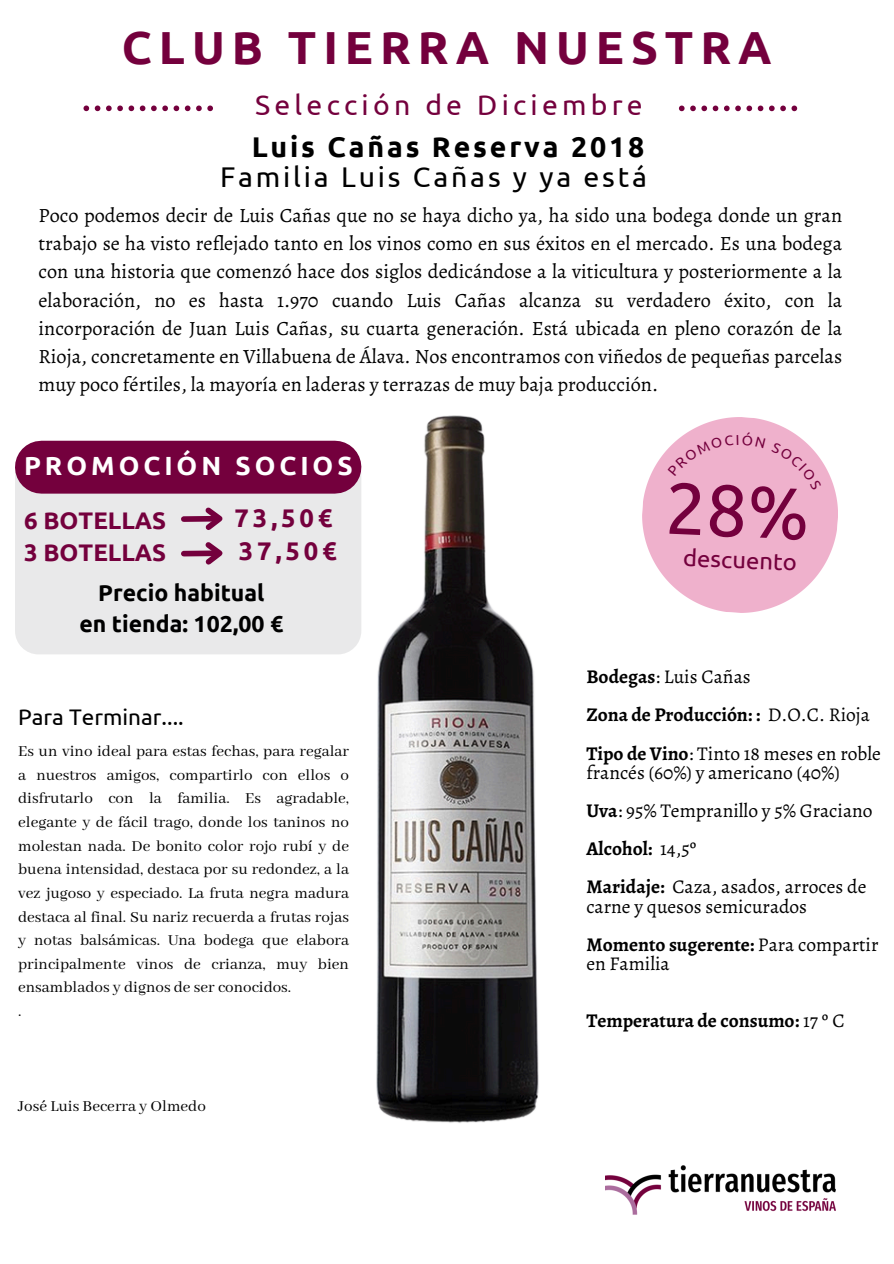
<style>
.page{position:relative;width:894px;height:1264px;background:#fff}
.page>*{position:absolute;margin:0;border:0;box-sizing:border-box;transform-origin:0 0}
.t1{font:700 46.35px "Ubuntu";letter-spacing:.15em;color:#74003d}
.t2{font:28.5px "Ubuntu";letter-spacing:.1em;color:#000}
.t3{font:700 28.5px "Ubuntu";letter-spacing:.1em;color:#000}
.t4{font:28.35px "Ubuntu";letter-spacing:.15em;color:#74003d}
.t5{font:700 26.25px "Ubuntu";letter-spacing:.15em;color:#fff}
.t6{font:700 25.5px/33.8px "Ubuntu";letter-spacing:.15em;color:#74003d}
.t7{font:700 24px "Ubuntu";color:#74003d}
.t8{font:24px "Ubuntu";color:#74003d}
.t9{font:700 22.95px "Ubuntu";color:#000}
.t10{font:22.5px "Ubuntu";color:#000}
.t11{font:20.25px/28.2px "Alegreya";color:#000;text-align:justify}
.t12{font:19.5px/19.2px "Alegreya";color:#000}
.t13{font:700 19.5px "Alegreya";color:#000}
.t14{font:16.95px/23.7px "Abhaya Libre";color:#000}
.s1{font-weight:700}
.s2{font-weight:400}
</style>
<div class="page">
<svg style="left:678px;top:106px;width:119px;height:5px"></svg>
<svg style="left:83px;top:105px;width:130px;height:6px"></svg>
<div style="left:15px;top:452px;width:346px;height:202px;background:#e9e9ea;border-radius:23px"></div>
<div style="left:41px;top:441px;width:294px;height:52px;background:#74003d"></div>
<div style="left:184px;top:516px;width:34px;height:6px;background:#74003d"></div>
<img style="left:605px;top:1165px;width:230px;height:50px">
<div style="left:184px;top:550px;width:34px;height:6px;background:#74003d"></div>
<svg style="left:200px;top:507px;width:23px;height:58px"></svg>
<img style="left:353px;top:415px;width:186px;height:708px">
<svg style="left:642px;top:417px;width:196px;height:196px"></svg>
<p class="t1" style="left:122px;top:20px;width:651px">CLUB TIERRA NUESTRA</p>
<p class="t4" style="left:255px;top:89px;width:389px">Selección de Diciembre</p>
<p class="t3" style="left:251px;top:130px;width:394px">Luis Cañas Reserva 2018</p>
<p class="t2" style="left:220px;top:161px;width:428px">Familia Luis Cañas y ya está</p>
<h6 class="t11" style="left:39px;top:201px;width:804px">Poco podemos decir de Luis Cañas que no se haya dicho ya, ha sido una bodega donde un gran trabajo se ha visto reflejado tanto en los vinos como en sus éxitos en el mercado. Es una bodega con una historia que comenzó hace dos siglos dedicándose a la viticultura y posteriormente a la elaboración, no es hasta 1.970 cuando Luis Cañas alcanza su verdadero éxito, con la incorporación de Juan Luis Cañas, su cuarta generación. Está ubicada en pleno corazón de la Rioja, concretamente en Villabuena de Álava. Nos encontramos con viñedos de pequeñas parcelas muy poco fértiles, la mayoría en laderas y terrazas de muy baja producción.</h6>
<h6 class="t5" style="left:24px;top:451px;width:330px">PROMOCIÓN SOCIOS</h6>
<h2 class="t7" style="left:24px;top:507px;width:144px">6 BOTELLAS</h2>
<h4 class="t7" style="left:24px;top:538px;width:144px">3 BOTELLAS</h4>
<p class="t6" style="left:234px;top:500px;width:104px">73,50€<br>37,50€</p>
<p class="t9" style="left:98px;top:579px;width:168px">Precio habitual</p>
<p class="t9" style="left:79px;top:611px;width:205px">en tienda: 102,00 €</p>
<p class="t10" style="left:18px;top:704px;width:167px">Para Terminar....</p>
<p class="t14" style="left:18px;top:740px;width:332px">Es un vino ideal para estas fechas, para regalar a nuestros amigos, compartirlo con ellos o disfrutarlo con la familia. Es agradable, elegante y de fácil trago, donde los taninos no molestan nada. De bonito color rojo rubí y de buena intensidad, destaca por su redondez, a la vez jugoso y especiado. La fruta negra madura destaca al final. Su nariz recuerda a frutas rojas y notas balsámicas. Una bodega que elabora principalmente vinos de crianza, muy bien ensamblados y dignos de ser conocidos.<br>.</p>
<p class="t14" style="left:18px;top:1094px;width:189px">José Luis Becerra y Olmedo</p>
<p class="t8" style="left:683px;top:544px;width:115px;rotate:2deg">descuento</p>
<p class="t12" style="left:586px;top:667px;width:166px"><span class="s1">Bodegas</span>: Luis Cañas</p>
<p class="t13" style="left:586px;top:701px;width:285px">Zona de Producción: : <span class="s2">D.O.C. Rioja</span></p>
<p class="t12" style="left:586px;top:743px;width:296px"><span class="s1">Tipo de Vino</span>: Tinto 18 meses en roble francés (60%) y americano (40%)</p>
<p class="t12" style="left:586px;top:800px;width:287px"><span class="s1">Uva</span>: 95% Tempranillo y 5% Graciano</p>
<h5 class="t13" style="left:586px;top:835px;width:111px">Alcohol: <span class="s2">14,5º</span></h5>
<h5 class="t12" style="left:586px;top:877px;width:281px"><span class="s1">Maridaje:</span> Caza, asados, arroces de carne y quesos semicurados</h5>
<h6 class="t12" style="left:586px;top:934px;width:293px"><span class="s1">Momento sugerente:</span> Para compartir en Familia</h6>
<h1 class="t13" style="left:586px;top:1007px;width:259px">Temperatura de consumo: <span class="s2">17 º C</span></h1>
</div>
